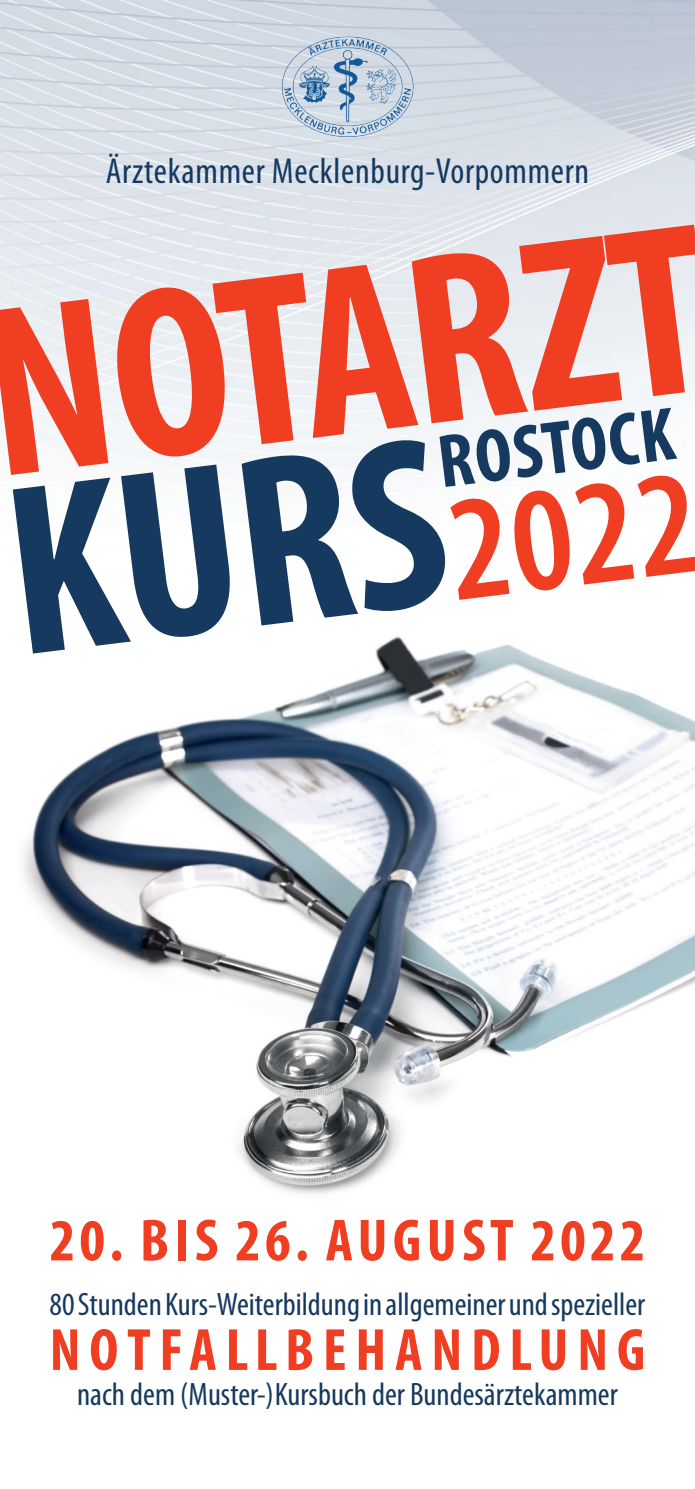
<style>
.page{position:relative;width:695px;height:1489px;background:#fff}
.page>*{position:absolute;margin:0;border:0;box-sizing:border-box;transform-origin:0 0}
.t1{font:700 condensed 245px "Myriad Pro";color:#ef3e22}
.t2{font:700 condensed 245px "Myriad Pro";color:#15395f}
.t3{font:600 condensed 150.25px "Myriad Pro";color:#ef3e22}
.t4{font:700 condensed 75.75px "Myriad Pro";color:#15395f}
.t5{font:700 condensed 60px "Myriad Pro";letter-spacing:.07em;color:#ef3e22}
.t6{font:700 condensed 60px "Myriad Pro";letter-spacing:.145em;color:#ef3e22}
.t7{font:condensed 36.25px "Myriad Pro";letter-spacing:.02em;color:#15395f}
.t8{font:condensed 32.5px "Myriad Pro";color:#15395f}
</style>
<div class="page">
<img style="left:22px;top:636px;width:672px;height:558px">
<img style="left:280px;top:35px;width:135px;height:103px">
<p class="t7" style="left:106px;top:149px;width:485px">Ärztekammer Mecklenburg-Vorpommern</p>
<h1 class="t1" style="left:-32px;top:243px;width:726px;rotate:-7deg">NOTARZT</h1>
<h3 class="t4" style="left:432px;top:415px;width:239px;rotate:-7deg">ROSTOCK</h3>
<h1 class="t2" style="left:-10px;top:422px;width:441px;rotate:-7deg">KURS</h1>
<h2 class="t3" style="left:437px;top:459px;width:251px;rotate:-7deg">2022</h2>
<h3 class="t5" style="left:50px;top:1202px;width:597px">20. BIS 26. AUGUST 2022</h3>
<p class="t8" style="left:50px;top:1284px;width:597px">80 Stunden Kurs-Weiterbildung in allgemeiner und spezieller</p>
<h3 class="t6" style="left:50px;top:1312px;width:597px">NOTFALLBEHANDLUNG</h3>
<p class="t8" style="left:77px;top:1374px;width:542px">nach dem (Muster-)Kursbuch der Bundesärztekammer</p>
</div>
